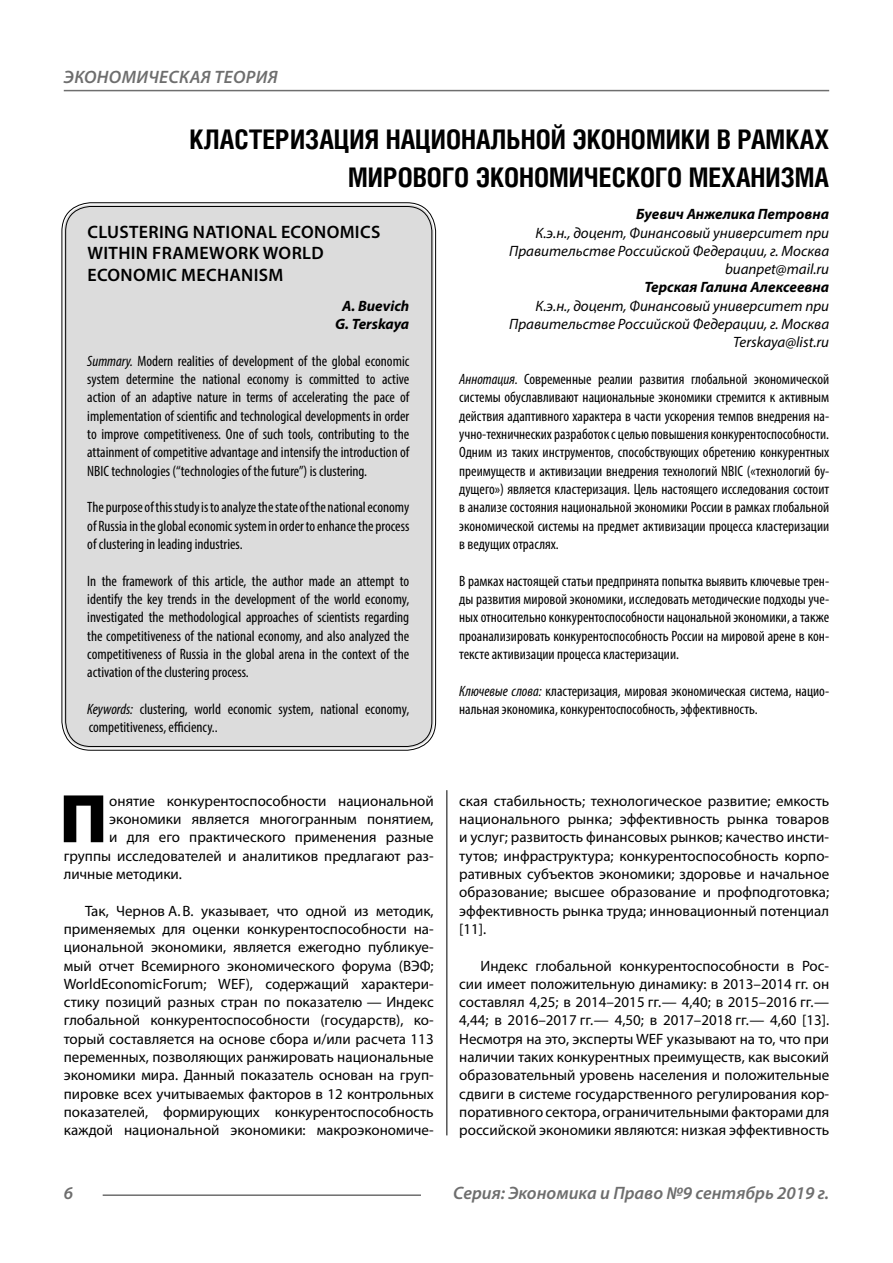
<style>
.page{position:relative;width:893px;height:1263px;background:#fff}
.page>*{position:absolute;margin:0;border:0;box-sizing:border-box;transform-origin:0 0}
.Bukvica{font:900 69.3px "Myriad Pro";color:#000}
.Header{font:700 27px/37.5px "Helios Cond C";color:#000;text-align:right}
.Header-eng{font:600 18px/21.6px "Myriad Pro";letter-spacing:.02em;color:#000}
.Sh1{font:italic 600 18px "Myriad Pro";color:#6e6e6e}
.Normal{font:15px/18.3px "Myriad Pro";color:#000;text-align:justify}
.Annotation-rus{font:condensed 15px/18.3px "Myriad Pro";color:#000;text-align:justify}
.Annotation-eng{font:condensed 15px/18.3px "Myriad Pro";color:#000;text-align:justify}
.Bukvica-2{font:15px "Myriad Pro";color:#000}
.Author-doc{font:italic 15px/18.3px "Myriad Pro";color:#000;text-align:right}
.Author{font:italic 700 15px "Myriad Pro";color:#000}
.Author-email{font:italic 15px "Myriad Pro";color:#000}
.Author-eng{font:italic 700 15px "Myriad Pro";color:#000}
.s1{font-style:italic}
</style>
<div class="page">
<hr style="left:446px;top:128px;width:1px;height:1007px;background:#000">
<hr style="left:103px;top:1194px;width:318px;height:2px;background:#6e6e6e">
<div style="left:64px;top:205px;width:370px;height:543px;background:#dcdcdc;border-radius:27px"></div>
<hr style="left:64px;top:90px;width:765px;height:1px;background:#6e6e6e">
<p class="Sh1" style="left:64px;top:66px;width:24px">Экономи</p>
<p class="Sh1" style="left:148px;top:66px;width:22px">ческа</p>
<p class="Sh1" style="left:201px;top:66px;width:25px">я теори</p>
<p class="Sh1" style="left:268px;top:66px;width:11px">я</p>
<p class="Header" style="left:189px;top:120px;width:641px">КЛАСТЕРИЗАЦИЯ НАЦИОНАЛЬНОЙ ЭКОНОМИКИ В РАМКАХ<br>МИРОВОГО ЭКОНОМИЧЕСКОГО МЕХАНИЗМА</p>
<p class="Author" style="left:636px;top:204px;width:194px">Буевич Анжелика Петровна</p>
<p class="Author-doc" style="left:509px;top:223px;width:321px">К.э.н., доцент, Финансовый университет при<br>Правительстве Российской Федерации, г. Москва</p>
<p class="Author-email" style="left:725px;top:260px;width:106px">buanpet@mail.ru</p>
<p class="Author" style="left:644px;top:278px;width:186px">Терская Галина Алексеевна</p>
<p class="Author-doc" style="left:509px;top:296px;width:321px">К.э.н., доцент, Финансовый университет при<br>Правительстве Российской Федерации, г. Москва</p>
<p class="Author-email" style="left:733px;top:333px;width:97px">Terskaya@list.ru</p>
<p class="Annotation-rus" style="left:459px;top:370px;width:371px"><span class="s1">Аннотация.</span> Современные реалии развития глобальной экономической системы обуславливают национальные экономики стремится к активным действия адаптивного характера в части ускорения темпов внедрения на&shy;учно-техничнеских разработок с целью повышения конкурентоспособности.<br>Одним из таких инструментов, способствующих обретению конкурентных преимуществ и активизации внедрения технологий NBIC («технологий бу&shy;дущего») является кластеризация. Цель настоящего исследования состоит в анализе состояния национальной экономики России в рамках глобальной экономической системы на предмет активизации процесса кластеризации в ведущих отраслях.</p>
<p class="Annotation-rus" style="left:459px;top:571px;width:371px">В рамках настоящей статьи предпринята попытка выявить ключевые трен&shy;ды развития мировой экономики, исследовать методические подходы уче&shy;ных относительно конкурентоспособности нацональной экономики, а также проанализировать конкурентоспособность России на мировой арене в кон&shy;тексте активизации процесса кластеризации.</p>
<p class="Annotation-rus" style="left:459px;top:681px;width:371px"><span class="s1">Ключевые слова:</span> кластеризация, мировая экономическая система, нацио&shy;нальная экономика, конкурентоспособность, эффективность.</p>
<p class="Header-eng" style="left:87px;top:220px;width:294px">CLUSTERING NATIONAL ECONOMICS<br>WITHIN FRAMEWORK WORLD<br>ECONOMIC MECHANISM</p>
<p class="Author-eng" style="left:342px;top:296px;width:69px">A. Buevich</p>
<p class="Author-eng" style="left:335px;top:314px;width:76px">G. Terskaya</p>
<p class="Annotation-eng" style="left:87px;top:351px;width:324px"><span class="s1">Summary.</span> Modern realities of development of the global economic system determine the national economy is committed to active action of an adaptive nature in terms of accelerating the pace of implementation of scientific and technological developments in order to improve competitiveness. One of such tools, contributing to the attainment of competitive advantage and intensify the introduction of NBIC technologies (“technologies of the future”) is clustering.</p>
<p class="Annotation-eng" style="left:87px;top:498px;width:324px">The purpose of this study is to analyze the state of the national economy of Russia in the global economic system in order to enhance the process of clustering in leading industries.</p>
<p class="Annotation-eng" style="left:87px;top:571px;width:324px">In the framework of this article, the author made an attempt to identify the key trends in the development of the world economy, investigated the methodological approaches of scientists regarding the competitiveness of the national economy, and also analyzed the competitiveness of Russia in the global arena in the context of the activation of the clustering process.</p>
<p class="Annotation-eng" style="left:87px;top:700px;width:323px"><span class="s1">Keywords:</span> clustering, world economic system, national economy, competitiveness, efficiency..</p>
<p class="Bukvica" style="left:59px;top:772px;width:50px">П</p>
<p class="Bukvica-2" style="left:109px;top:791px;width:326px">онятие конкурентоспособности национальной</p>
<p class="Bukvica-2" style="left:109px;top:810px;width:326px">экономики является многогранным понятием,</p>
<p class="Bukvica-2" style="left:109px;top:828px;width:326px">и для его практического применения разные</p>
<p class="Bukvica-2" style="left:64px;top:846px;width:371px">группы исследователей и аналитиков предлагают раз-</p>
<p class="Bukvica-2" style="left:64px;top:864px;width:120px">личные методики.</p>
<p class="Normal" style="left:64px;top:901px;width:371px;text-indent:21px">Так, Чернов А.В. указывает, что одной из методик, применяемых для оценки конкурентоспособности на&shy;циональной экономики, является ежегодно публикуе&shy;мый отчет Всемирного экономического форума (ВЭФ; WorldEconomicForum; WEF), содержащий характери&shy;стику позиций разных стран по показателю — Индекс глобальной конкурентоспособности (государств), ко&shy;торый составляется на основе сбора и/или расчета 113 переменных, позволяющих ранжировать национальные экономики мира. Данный показатель основан на груп&shy;пировке всех учитываемых факторов в 12 контрольных показателей, формирующих конкурентоспособность каждой национальной экономики: макроэкономиче-</p>
<p class="Normal" style="left:459px;top:791px;width:371px">ская стабильность; технологическое развитие; емкость национального рынка; эффективность рынка товаров и услуг; развитость финансовых рынков; качество инсти&shy;тутов; инфраструктура; конкурентоспособность корпо&shy;ративных субъектов экономики; здоровье и начальное образование; высшее образование и профподготовка; эффективность рынка труда; инновационный потенциал [11].</p>
<p class="Normal" style="left:459px;top:956px;width:371px;text-indent:21px">Индекс глобальной конкурентоспособности в Рос&shy;сии имеет положительную динамику: в 2013–2014 гг. он составлял 4,25; в 2014–2015 гг.— 4,40; в 2015–2016 гг.— 4,44; в 2016–2017 гг.— 4,50; в 2017–2018 гг.— 4,60 [13].<br>Несмотря на это, эксперты WEF указывают на то, что при наличии таких конкурентных преимуществ, как высокий образовательный уровень населения и положительные сдвиги в системе государственного регулирования кор&shy;поративного сектора, ограничительными факторами для российской экономики являются: низкая эффективность</p>
<p class="Sh1" style="left:64px;top:1182px;width:11px">6</p>
<p class="Sh1" style="left:453px;top:1182px;width:377px">Серия: Экономика и Право №9 сентябрь 2019 г.</p>
</div>
